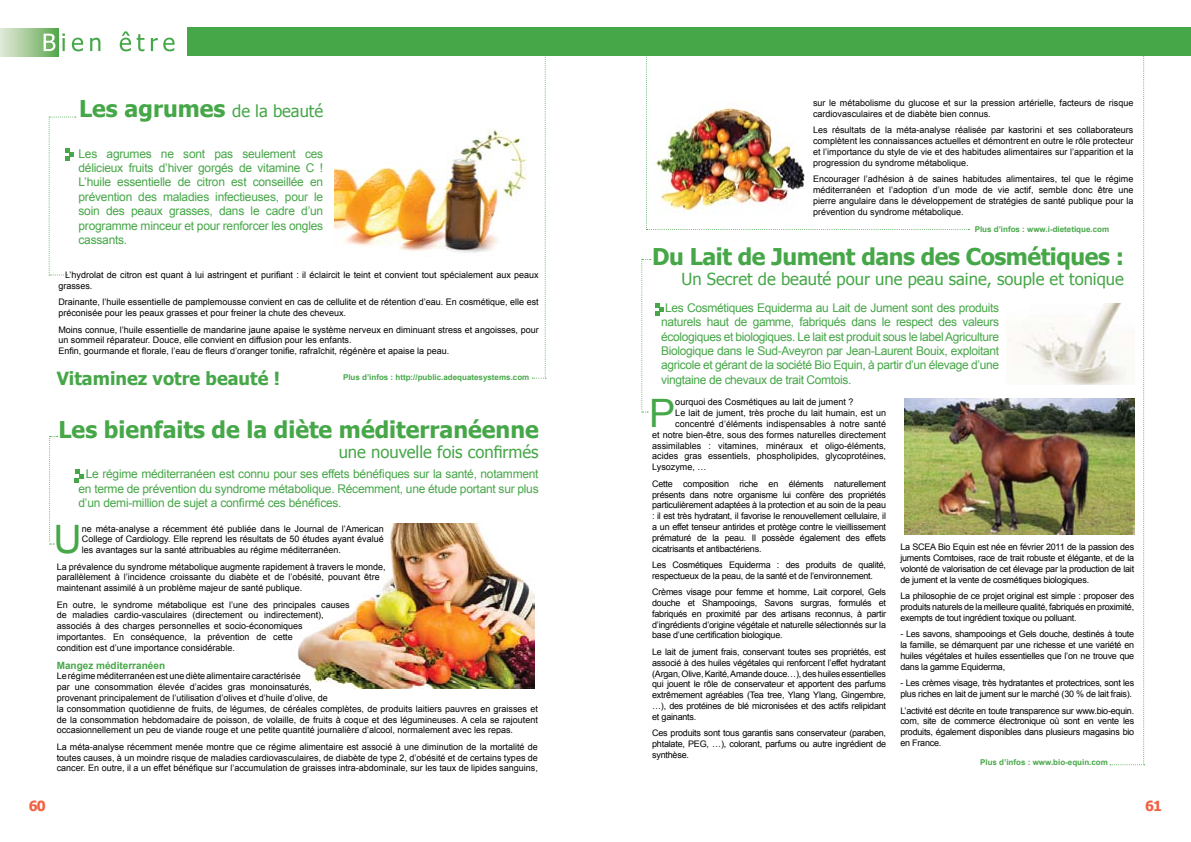
<style>
.page{position:relative;width:1191px;height:842px;background:#fff}
.page>*{position:absolute;margin:0;border:0;box-sizing:border-box;transform-origin:0 0}
.t1{font:39.2px "Arial";color:#46a748}
.t2{font:700 23.1px "Tahoma";color:#46a748}
.t3{font:700 23.1px "Tahoma";letter-spacing:-.02em;color:#46a748}
.t4{font:700 18.1px "Tahoma";color:#46a748}
.t5{font:16.6px "Tahoma";color:#46a748}
.t6{font:700 14px "Tahoma";color:#ef6242}
.t7{font:12px/14.4px "Arial";letter-spacing:-.02em;color:#46a748;text-align:justify}
.t8{font:700 10px "Arial";color:#46a748}
.t9{font:9px/10.8px "Arial";color:#000;text-align:justify}
.t10{font:9px/10.8px "Arial";letter-spacing:-.025em;color:#000}
.t11{font:700 8px "Arial";color:#46a748}
.s1{font-weight:400;font-size:16.6px}
</style>
<div class="page">
<div style="left:0;top:28px;width:58px;height:28px;background:linear-gradient(to right,#e6ebdd,#5eaa51)"></div>
<svg style="left:44px;top:34px;width:11px;height:17px"></svg>
<svg style="left:62px;top:34px;width:3px;height:17px"></svg>
<svg style="left:72px;top:38px;width:11px;height:13px"></svg>
<svg style="left:90px;top:38px;width:10px;height:13px"></svg>
<svg style="left:120px;top:31px;width:11px;height:20px"></svg>
<svg style="left:137px;top:34px;width:7px;height:17px"></svg>
<svg style="left:151px;top:38px;width:24px;height:13px"></svg>
<div style="left:187px;top:28px;width:1004px;height:28px;background:#46a748"></div>
<svg style="left:75px;top:470px;width:8px;height:12px"></svg>
<svg style="left:49px;top:436px;width:9px;height:108px"></svg>
<img style="left:297px;top:524px;width:237px;height:165px">
<svg style="left:646px;top:57px;width:323px;height:173px"></svg>
<svg style="left:49px;top:117px;width:27px;height:158px"></svg>
<img style="left:652px;top:102px;width:155px;height:114px">
<svg style="left:641px;top:259px;width:22px;height:153px"></svg>
<img style="left:904px;top:399px;width:206px;height:136px">
<img style="left:1008px;top:303px;width:102px;height:82px">
<svg style="left:532px;top:56px;width:14px;height:323px"></svg>
<svg style="left:1110px;top:56px;width:34px;height:709px"></svg>
<img style="left:335px;top:121px;width:204px;height:136px">
<h2 class="t2" style="left:79px;top:92px;width:246px">Les agrumes <span class="s1">de la beauté</span></h2>
<p class="t7" style="left:79px;top:146px;width:246px">Les agrumes ne sont pas seulement ces délicieux fruits d’hiver gorgés de vitamine C !<br>L’huile essentielle de citron est conseillée en prévention des maladies infectieuses, pour le soin des peaux grasses, dans le cadre d’un programme minceur et pour renforcer les ongles cassants.</p>
<p class="t9" style="left:58px;top:270px;width:482px;text-indent:7px">L’hydrolat de citron est quant à lui astringent et purifiant : il éclaircit le teint et convient tout spécialement aux peaux grasses.</p>
<p class="t9" style="left:58px;top:297px;width:482px">Drainante, l’huile essentielle de pamplemousse convient en cas de cellulite et de rétention d’eau. En cosmétique, elle est préconisée pour les peaux grasses et pour freiner la chute des cheveux.</p>
<p class="t9" style="left:58px;top:324px;width:482px;text-align:left">Moins connue, l’huile essentielle de mandarine jaune apaise le système nerveux en diminuant stress et angoisses, pour un sommeil réparateur. Douce, elle convient en diffusion pour les enfants.<br>Enfin, gourmande et florale, l’eau de fleurs d’oranger tonifie, rafraîchit, régénère et apaise la peau.</p>
<h3 class="t4" style="left:57px;top:365px;width:225px">Vitaminez votre beauté !</h3>
<p class="t11" style="left:343px;top:372px;width:188px">Plus d’infos : http://public.adequatesystems.com</p>
<h2 class="t2" style="left:58px;top:414px;width:482px">Les bienfaits de la diète méditerranéenne</h2>
<h3 class="t5" style="left:339px;top:441px;width:201px">une nouvelle fois confirmés</h3>
<h3 class="t7" style="left:79px;top:467px;width:462px;text-indent:7px">Le régime méditerranéen est connu pour ses effets bénéfiques sur la santé, notamment en terme de prévention du syndrome métabolique. Récemment, une étude portant sur plus d’un demi-million de sujet a confirmé ces bénéfices.</h3>
<h1 class="t1" style="left:54px;top:514px;width:30px">U</h1>
<p class="t9" style="left:82px;top:523px;width:303px">ne méta-analyse a récemment été publiée dans le Journal de l’American College of Cardiology. Elle reprend les résultats de 50 études ayant évalué les avantages sur la santé attribuables au régime méditerranéen.</p>
<p class="t9" style="left:57px;top:561px;width:330px;text-align:left">La prévalence du syndrome métabolique augmente rapidement à travers le monde, parallèlement à l’incidence croissante du diabète et de l’obésité, pouvant être maintenant assimilé à un problème majeur de santé publique.</p>
<p class="t9" style="left:57px;top:599px;width:294px;text-align:left">En outre, le syndrome métabolique est l’une des principales causes de maladies cardio-vasculaires (directement ou indirectement), associés à des charges personnelles et socio-économiques importantes. En conséquence, la prévention de cette<br>condition est d’une importance considérable.</p>
<p class="t8" style="left:57px;top:658px;width:110px">Mangez méditerranéen</p>
<p class="t9" style="left:57px;top:671px;width:483px;text-align:left">Le régime méditerranéen est une diète alimentaire caractérisée<br>par une consommation élevée d’acides gras monoinsaturés,<br>provenant principalement de l’utilisation d’olives et d’huile d’olive, de<br>la consommation quotidienne de fruits, de légumes, de céréales complètes, de produits laitiers pauvres en graisses et de la consommation hebdomadaire de poisson, de volaille, de fruits à coque et des légumineuses. A cela se rajoutent occasionnellement un peu de viande rouge et une petite quantité journalière d’alcool, normalement avec les repas.</p>
<p class="t9" style="left:57px;top:741px;width:482px">La méta-analyse récemment menée montre que ce régime alimentaire est associé à une diminution de la mortalité de toutes causes, à un moindre risque de maladies cardiovasculaires, de diabète de type 2, d’obésité et de certains types de cancer. En outre, il a un effet bénéfique sur l’accumulation de graisses intra-abdominale, sur les taux de lipides sanguins,</p>
<p class="t9" style="left:813px;top:97px;width:322px">sur le métabolisme du glucose et sur la pression artérielle, facteurs de risque cardiovasculaires et de diabète bien connus.</p>
<p class="t9" style="left:813px;top:125px;width:322px">Les résultats de la méta-analyse réalisée par kastorini et ses collaborateurs complètent les connaissances actuelles et démontrent en outre le rôle protecteur et l’importance du style de vie et des habitudes alimentaires sur l’apparition et la progression du syndrome métabolique.</p>
<p class="t9" style="left:813px;top:174px;width:322px">Encourager l’adhésion à de saines habitudes alimentaires, tel que le régime méditerranéen et l’adoption d’un mode de vie actif, semble donc être une pierre angulaire dans le développement de stratégies de santé publique pour la prévention du syndrome métabolique.</p>
<p class="t11" style="left:974px;top:224px;width:136px">Plus d’infos : www.i-dietetique.com</p>
<h2 class="t3" style="left:652px;top:241px;width:473px">Du Lait de Jument dans des Cosmétiques :</h2>
<h3 class="t5" style="left:681px;top:268px;width:444px">Un Secret de beauté pour une peau saine, souple et tonique</h3>
<p class="t7" style="left:661px;top:300px;width:339px;text-indent:4px">Les Cosmétiques Equiderma au Lait de Jument sont des produits naturels haut de gamme, fabriqués dans le respect des valeurs écologiques et biologiques. Le lait est produit sous le label Agriculture Biologique dans le Sud-Aveyron par Jean-Laurent Bouix, exploitant agricole et gérant de la société Bio Equin, à partir d’un élevage d’une vingtaine de chevaux de trait Comtois.</p>
<h1 class="t1" style="left:649px;top:388px;width:28px">P</h1>
<p class="t9" style="left:675px;top:397px;width:180px">ourquoi des Cosmétiques au lait de jument ?</p>
<p class="t9" style="left:675px;top:408px;width:212px">Le lait de jument, très proche du lait humain, est un</p>
<p class="t9" style="left:675px;top:419px;width:212px">concentré d’éléments indispensables à notre santé</p>
<p class="t9" style="left:652px;top:429px;width:235px">et notre bien-être, sous des formes naturelles directement</p>
<p class="t9" style="left:652px;top:440px;width:235px">assimilables : vitamines, minéraux et oligo-éléments,</p>
<p class="t9" style="left:652px;top:451px;width:235px">acides gras essentiels, phospholipides, glycoprotéines,</p>
<p class="t9" style="left:652px;top:462px;width:56px">Lysozyme, …</p>
<p class="t9" style="left:652px;top:478px;width:235px">Cette composition riche en éléments naturellement présents dans notre organisme lui confère des propriétés particulièrement adaptées à la protection et au soin de la peau : il est très hydratant, il favorise le renouvellement cellulaire, il a un effet tenseur antirides et protège contre le vieillissement prématuré de la peau. Il possède également des effets cicatrisants et antibactériens.</p>
<p class="t10" style="left:652px;top:559px;width:235px">Les Cosmétiques Equiderma : des produits de qualité, respectueux de la peau, de la santé et de l’environnement.</p>
<p class="t9" style="left:652px;top:587px;width:235px">Crèmes visage pour femme et homme, Lait corporel, Gels douche et Shampooings, Savons surgras, formulés et fabriqués en proximité par des artisans reconnus, à partir d’ingrédients d’origine végétale et naturelle sélectionnés sur la base d’une certification biologique.</p>
<p class="t9" style="left:652px;top:646px;width:235px">Le lait de jument frais, conservant toutes ses propriétés, est associé à des huiles végétales qui renforcent l’effet hydratant (Argan, Olive, Karité, Amande douce…), des huiles essentielles qui jouent le rôle de conservateur et apportent des parfums extrêmement agréables (Tea tree, Ylang Ylang, Gingembre, …), des protéines de blé micronisées et des actifs relipidant et gainants.</p>
<p class="t9" style="left:652px;top:728px;width:235px">Ces produits sont tous garantis sans conservateur (paraben, phtalate, PEG, …), colorant, parfums ou autre ingrédient de synthèse.</p>
<p class="t9" style="left:900px;top:542px;width:235px">La SCEA Bio Equin est née en février 2011 de la passion des juments Comtoises, race de trait robuste et élégante, et de la volonté de valorisation de cet élevage par la production de lait de jument et la vente de cosmétiques biologiques.</p>
<p class="t9" style="left:900px;top:591px;width:235px">La philosophie de ce projet original est simple : proposer des produits naturels de la meilleure qualité, fabriqués en proximité, exempts de tout ingrédient toxique ou polluant.</p>
<p class="t9" style="left:900px;top:629px;width:235px">- Les savons, shampooings et Gels douche, destinés à toute la famille, se démarquent par une richesse et une variété en huiles végétales et huiles essentielles que l’on ne trouve que dans la gamme Equiderma,</p>
<p class="t10" style="left:900px;top:678px;width:235px">- Les crèmes visage, très hydratantes et protectrices, sont les plus riches en lait de jument sur le marché (30 % de lait frais).</p>
<p class="t9" style="left:900px;top:705px;width:235px">L’activité est décrite en toute transparence sur www.bio-equin. com, site de commerce électronique où sont en vente les produits, également disponibles dans plusieurs magasins bio en France.</p>
<p class="t11" style="left:980px;top:757px;width:129px">Plus d’infos : www.bio-equin.com</p>
<h3 class="t6" style="left:29px;top:796px;width:18px">60</h3>
<h3 class="t6" style="left:1145px;top:796px;width:18px">61</h3>
</div>
